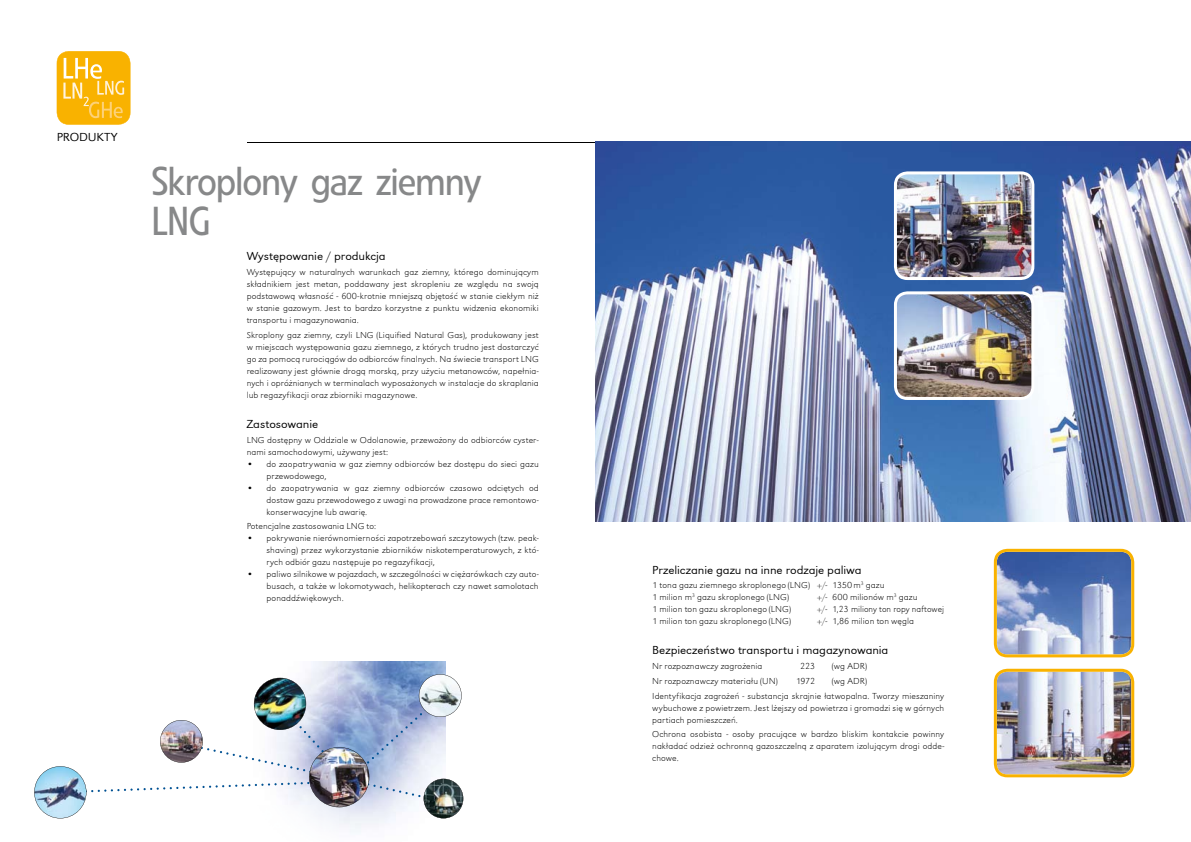
<style>
.page{position:relative;width:1191px;height:842px;background:#fff}
.page>*{position:absolute;margin:0;border:0;box-sizing:border-box;transform-origin:0 0}
.t1{font:40px/40px "Linotype Veto";letter-spacing:-.035em;color:#878889;scale:.96 1}
.t2{font:12px "URW Grotesk TCE Lig Ext Wid";letter-spacing:-.005em;color:#000}
.t3{font:9px/12px "URW Grotesk TCE Ext Lig Ext Wid";letter-spacing:.005em;color:#000;text-align:justify}
.t4{font:9px "URW Grotesk TCE Ext Lig Ext Wid";letter-spacing:.005em;color:#000;scale:.95 1}
</style>
<div class="page">
<img style="left:309px;top:662px;width:136px;height:170px">
<hr style="left:247px;top:142px;width:348px;height:1px;background:#000">
<img style="left:595px;top:142px;width:596px;height:380px">
<img style="left:34px;top:674px;width:429px;height:144px">
<img style="left:894px;top:171px;width:140px;height:109px">
<img style="left:894px;top:291px;width:140px;height:109px">
<svg style="left:993px;top:549px;width:141px;height:108px;background:#8a99b5"></svg>
<img style="left:993px;top:669px;width:141px;height:108px">
<svg style="left:57px;top:51px;width:73px;height:74px;background:#f9bc24"></svg>
<h2 class="t2" style="left:57px;top:130px;width:62px">PRODUKTY</h2>
<h1 class="t1" style="left:151px;top:161px;width:346px">Skroplony gaz ziemny<br>LNG</h1>
<h2 class="t2" style="left:247px;top:249px;width:140px">Występowanie / produkcja</h2>
<p class="t3" style="left:247px;top:266px;width:293px">Występujący w naturalnych warunkach gaz ziemny, którego dominującym składnikiem jest metan, poddawany jest skropleniu ze względu na swoją podstawową własność - 600-krotnie mniejszą objętość w stanie ciekłym niż w stanie gazowym. Jest to bardzo korzystne z punktu widzenia ekonomiki transportu i magazynowania.</p>
<p class="t3" style="left:247px;top:329px;width:293px">Skroplony gaz ziemny, czyli LNG (Liquified Natural Gas), produkowany jest w miejscach występowania gazu ziemnego, z których trudno jest dostarczyć go za pomocą rurociągów do odbiorców finalnych. Na świecie transport LNG realizowany jest głównie drogą morską, przy użyciu metanowców, napełnia&shy;nych i opróżnianych w terminalach wyposażonych w instalacje do skraplania lub regazyfikacji oraz zbiorniki magazynowe.</p>
<h2 class="t2" style="left:247px;top:417px;width:73px">Zastosowanie</h2>
<p class="t3" style="left:247px;top:434px;width:293px">LNG dostępny w Oddziale w Odolanowie, przewożony do odbiorców cyster&shy;nami samochodowymi, używany jest:</p>
<p class="t3" style="left:266px;top:458px;width:274px;text-indent:-20px">• do zaopatrywania w gaz ziemny odbiorców bez dostępu do sieci gazu przewodowego,</p>
<p class="t3" style="left:266px;top:482px;width:274px;text-indent:-20px">• do zaopatrywania w gaz ziemny odbiorców czasowo odciętych od dostaw gazu przewodowego z uwagi na prowadzone prace remontowo&shy;konserwacyjne lub awarię.</p>
<p class="t3" style="left:247px;top:520px;width:131px">Potencjalne zastosowania LNG to:</p>
<p class="t3" style="left:266px;top:532px;width:274px;text-indent:-20px">• pokrywanie nierównomierności zapotrzebowań szczytowych (tzw. peak&shy;shaving) przez wykorzystanie zbiorników niskotemperaturowych, z któ&shy;rych odbiór gazu następuje po regazyfikacji,</p>
<p class="t3" style="left:266px;top:568px;width:274px;text-indent:-20px">• paliwo silnikowe w pojazdach, w szczególności w ciężarówkach czy auto&shy;busach, a także w lokomotywach, helikopterach czy nawet samolotach ponaddźwiękowych.</p>
<h2 class="t2" style="left:652px;top:563px;width:211px">Przeliczanie gazu na inne rodzaje paliwa</h2>
<p class="t3" style="left:652px;top:579px;width:234px">1 tona gazu ziemnego skroplonego (LNG) +/- 1350 m<sup>3</sup> gazu<br>1 milion m<sup>3</sup> gazu skroplonego (LNG)</p>
<p class="t3" style="left:817px;top:591px;width:102px">+/- 600 milionów m<sup>3</sup> gazu</p>
<p class="t3" style="left:652px;top:603px;width:140px">1 milion ton gazu skroplonego (LNG)</p>
<p class="t4" style="left:817px;top:604px;width:135px">+/- 1,23 miliony ton ropy naftowej</p>
<p class="t3" style="left:652px;top:615px;width:140px">1 milion ton gazu skroplonego (LNG)</p>
<p class="t3" style="left:817px;top:615px;width:98px">+/- 1,86 milion ton węgla</p>
<h2 class="t2" style="left:652px;top:643px;width:238px">Bezpieczeństwo transportu i magazynowania</h2>
<p class="t3" style="left:652px;top:660px;width:112px">Nr rozpoznawczy zagrożenia</p>
<p class="t3" style="left:800px;top:660px;width:17px">223</p>
<p class="t3" style="left:832px;top:660px;width:37px">(wg ADR)</p>
<p class="t3" style="left:652px;top:675px;width:127px">Nr rozpoznawczy materiału (UN)</p>
<p class="t3" style="left:796px;top:675px;width:21px">1972</p>
<p class="t3" style="left:652px;top:673px;width:293px;line-height:14.8px;text-indent:180px">(wg ADR)<br>Identyfikacja zagrożeń - substancja skrajnie łatwopalna. Tworzy mieszaniny</p>
<p class="t3" style="left:652px;top:701px;width:293px">wybuchowe z powietrzem. Jest lżejszy od powietrza i gromadzi się w górnych partiach pomieszczeń.</p>
<p class="t3" style="left:652px;top:728px;width:293px">Ochrona osobista - osoby pracujące w bardzo bliskim kontakcie powinny nakładać odzież ochronną gazoszczelną z aparatem izolującym drogi odde&shy;chowe.</p>
</div>
